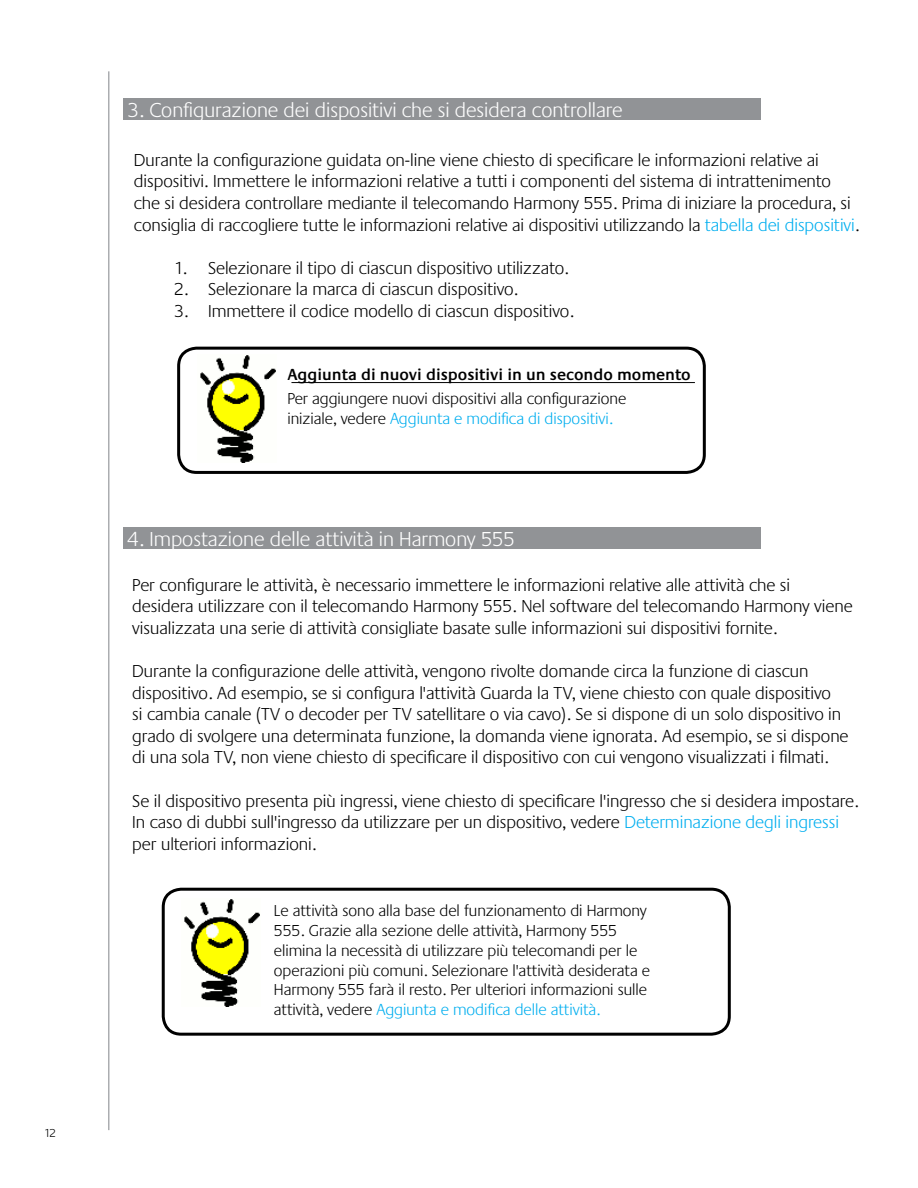
<style>
.page{position:relative;width:918px;height:1188px;background:#fff}
.page>*{position:absolute;margin:0;border:0;box-sizing:border-box;transform-origin:0 0}
.t1{font:300 21px "Praxis EF";color:#fff}
.t2{font:300 18px/21.6px "Praxis EF";color:#000}
.t3{font:300 16.5px/19.8px "Praxis EF";color:#000}
.t4{font:600 16.5px "Praxis EF";color:#000}
.t5{font:300 12px "Praxis EF";color:#000}
.s1{color:#00aeef}
</style>
<div class="page">
<hr style="left:108px;top:71px;width:2px;height:1059px;background:#abadb0">
<div style="left:123px;top:527px;width:638px;height:22px;background:#919396"></div>
<div style="left:123px;top:98px;width:638px;height:22px;background:#919396"></div>
<hr style="left:291px;top:382px;width:404px;height:1px;background:#000">
<div style="left:177px;top:347px;width:529px;height:127px;border:3px solid #000;border-radius:18px"></div>
<img style="left:200px;top:355px;width:76px;height:107px">
<div style="left:162px;top:888px;width:569px;height:148px;border:3px solid #000;border-radius:18px"></div>
<img style="left:184px;top:899px;width:76px;height:107px">
<p class="t5" style="left:44px;top:1127px;width:13px">12</p>
<p class="t1" style="left:128px;top:99px;width:496px">3. Configurazione dei dispositivi che si desidera controllare</p>
<p class="t2" style="left:134px;top:150px;width:727px">Durante la configurazione guidata on-line viene chiesto di specificare le informazioni relative ai dispositivi. Immettere le informazioni relative a tutti i componenti del sistema di intrattenimento che si desidera controllare mediante il telecomando Harmony 555. Prima di iniziare la procedura, si consiglia di raccogliere tutte le informazioni relative ai dispositivi utilizzando la <span class="s1">tabella dei dispositivi</span>.</p>
<p class="t2" style="left:174px;top:258px;width:396px">1. Selezionare il tipo di ciascun dispositivo utilizzato.</p>
<p class="t2" style="left:174px;top:279px;width:345px">2. Selezionare la marca di ciascun dispositivo.</p>
<p class="t2" style="left:174px;top:301px;width:401px">3. Immettere il codice modello di ciascun dispositivo.</p>
<p class="t4" style="left:287px;top:365px;width:405px">Aggiunta di nuovi dispositivi in un secondo momento</p>
<p class="t3" style="left:287px;top:389px;width:340px">Per aggiungere nuovi dispositivi alla configurazione iniziale, vedere <span class="s1">Aggiunta e modifica di dispositivi.</span></p>
<p class="t1" style="left:128px;top:528px;width:389px">4. Impostazione delle attività in Harmony 555</p>
<p class="t2" style="left:132px;top:574px;width:722px">Per configurare le attività, è necessario immettere le informazioni relative alle attività che si desidera utilizzare con il telecomando Harmony 555. Nel software del telecomando Harmony viene visualizzata una serie di attività consigliate basate sulle informazioni sui dispositivi fornite.</p>
<p class="t2" style="left:132px;top:661px;width:718px">Durante la configurazione delle attività, vengono rivolte domande circa la funzione di ciascun dispositivo. Ad esempio, se si configura l'attività Guarda la TV, viene chiesto con quale dispositivo<br>si cambia canale (TV o decoder per TV satellitare o via cavo). Se si dispone di un solo dispositivo in grado di svolgere una determinata funzione, la domanda viene ignorata. Ad esempio, se si dispone di una sola TV, non viene chiesto di specificare il dispositivo con cui vengono visualizzati i filmati.</p>
<p class="t2" style="left:132px;top:790px;width:728px">Se il dispositivo presenta più ingressi, viene chiesto di specificare l'ingresso che si desidera impostare.<br>In caso di dubbi sull'ingresso da utilizzare per un dispositivo, vedere <span class="s1">Determinazione degli ingressi </span>per ulteriori informazioni.</p>
<p class="t3" style="left:274px;top:901px;width:378px">Le attività sono alla base del funzionamento di Harmony 555. Grazie alla sezione delle attività, Harmony 555 elimina la necessità di utilizzare più telecomandi per le operazioni più comuni. Selezionare l'attività desiderata e Harmony 555 farà il resto. Per ulteriori informazioni sulle attività, vedere <span class="s1">Aggiunta e modifica delle attività.</span></p>
</div>
